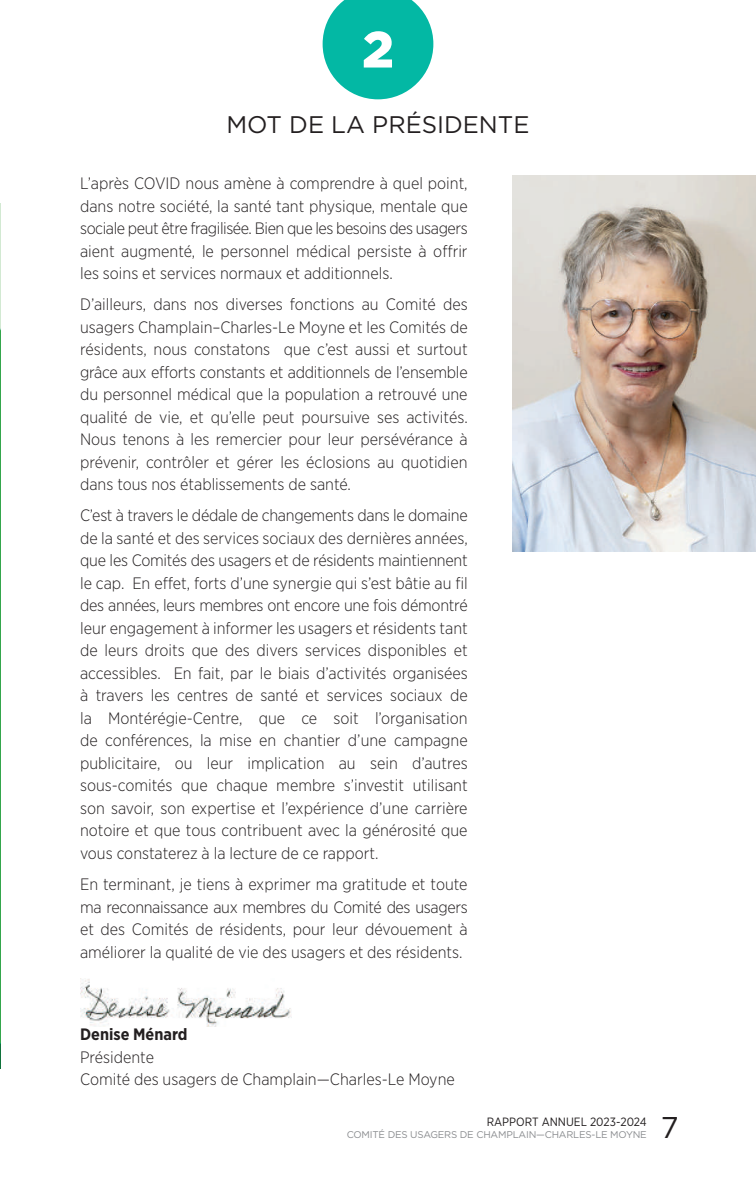
<style>
.page{position:relative;width:756px;height:1188px;background:#fff}
.page>*{position:absolute;margin:0;border:0;box-sizing:border-box;transform-origin:0 0}
.t1{font:900 51px "Gotham";color:#fff}
.t2{font:30px "Gotham";color:#231f20}
.t3{font:24px "Gotham";color:#231f20}
.t4{font:300 16.5px/22.5px "Gotham Narrow";color:#231f20;text-align:justify}
.t5{font:700 16.5px "Gotham Narrow";color:#231f20}
.t6{font:12px "Gotham Narrow";color:#231f20}
.t7{font:9.75px "Gotham";letter-spacing:-.02em;color:#8a8c8f}
</style>
<div class="page">
<img style="left:0;top:204px;width:1px;height:865px">
<img style="left:513px;top:176px;width:243px;height:375px">
<img style="left:80px;top:979px;width:211px;height:47px">
<svg style="left:323px;top:0;width:110px;height:99px"></svg>
<h1 class="t1" style="left:362px;top:20px;width:33px">2</h1>
<h3 class="t3" style="left:226px;top:111px;width:305px">MOT DE LA PRÉSIDENTE</h3>
<p class="t4" style="left:80px;top:172px;width:389px">L’après COVID nous amène à comprendre à quel point, dans notre société, la santé tant physique, mentale que sociale peut être fragilisée. Bien que les besoins des usagers aient augmenté, le personnel médical persiste à offrir les soins et services normaux et additionnels.</p>
<p class="t4" style="left:80px;top:293px;width:389px">D’ailleurs, dans nos diverses fonctions au Comité des usagers Champlain–Charles-Le Moyne et les Comités de résidents, nous constatons que c’est aussi et surtout grâce aux efforts constants et additionnels de l’ensemble du personnel médical que la population a retrouvé une qualité de vie, et qu’elle peut poursuive ses activités.<br>Nous tenons à les remercier pour leur persévérance à prévenir, contrôler et gérer les éclosions au quotidien dans tous nos établissements de santé.</p>
<p class="t4" style="left:80px;top:504px;width:389px">C’est à travers le dédale de changements dans le domaine de la santé et des services sociaux des dernières années, que les Comités des usagers et de résidents maintiennent le cap. En effet, forts d’une synergie qui s’est bâtie au fil des années, leurs membres ont encore une fois démontré leur engagement à informer les usagers et résidents tant de leurs droits que des divers services disponibles et accessibles. En fait, par le biais d’activités organisées à travers les centres de santé et services sociaux de la Montérégie-Centre, que ce soit l’organisation de conférences, la mise en chantier d’une campagne publicitaire, ou leur implication au sein d’autres sous-comités que chaque membre s’investit utilisant son savoir, son expertise et l’expérience d’une carrière notoire et que tous contribuent avec la générosité que vous constaterez à la lecture de ce rapport.</p>
<p class="t4" style="left:80px;top:873px;width:389px">En terminant, je tiens à exprimer ma gratitude et toute ma reconnaissance aux membres du Comité des usagers et des Comités de résidents, pour leur dévouement à améliorer la qualité de vie des usagers et des résidents.</p>
<p class="t5" style="left:80px;top:1024px;width:109px">Denise Ménard</p>
<p class="t4" style="left:80px;top:1045px;width:376px">Présidente<br>Comité des usagers de Champlain—Charles-Le Moyne</p>
<p class="t6" style="left:487px;top:1114px;width:162px">RAPPORT ANNUEL 2023-2024</p>
<p class="t7" style="left:347px;top:1129px;width:302px">COMITÉ DES USAGERS DE CHAMPLAIN—CHARLES-LE MOYNE</p>
<h2 class="t2" style="left:661px;top:1111px;width:19px">7</h2>
</div>
